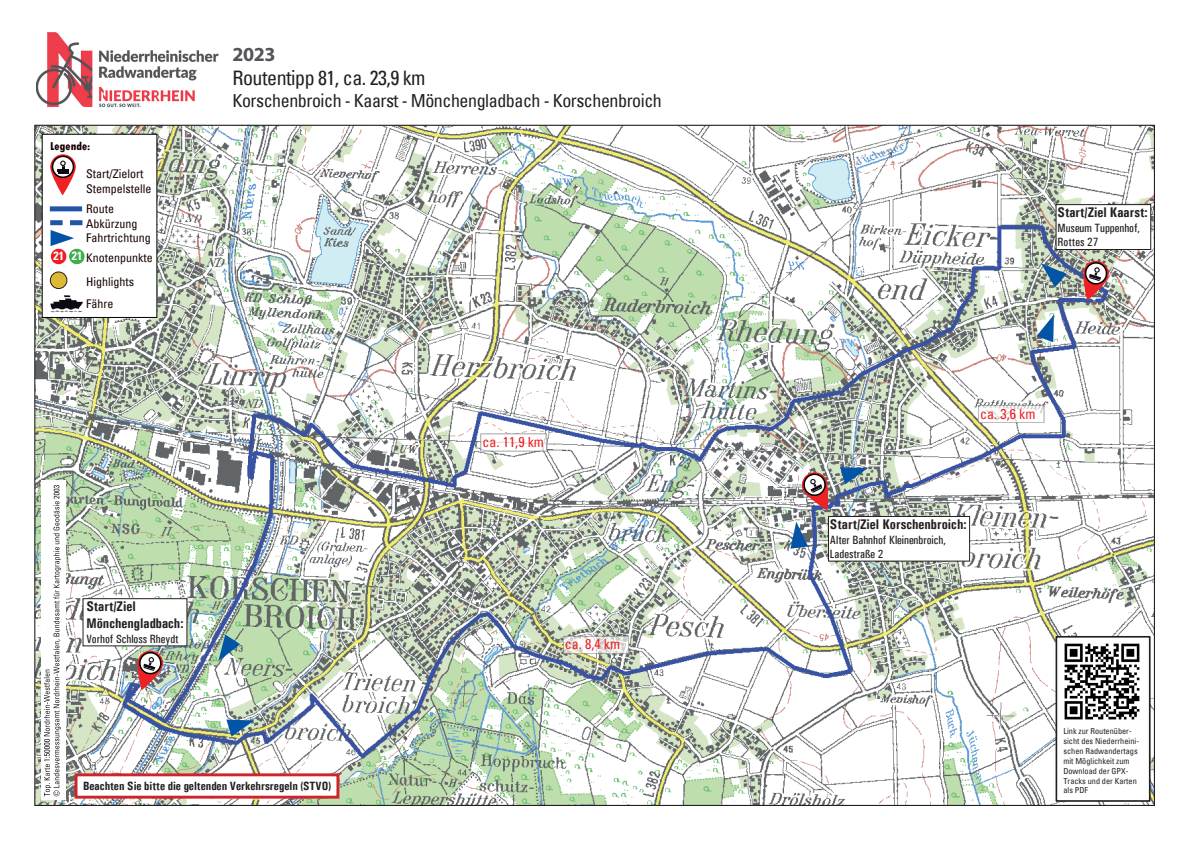
<style>
.page{position:relative;width:1191px;height:842px;background:#fff}
.page>*{position:absolute;margin:0;border:0;box-sizing:border-box;transform-origin:0 0}
.t1{font:condensed 20px "Univers";letter-spacing:-.025em;color:#231f20}
.t2{font:700 20px "Myriad Pro";color:#535558}
.t3{font:condensed 18px "Univers";letter-spacing:-.025em;color:#231f20}
.t4{font:700 condensed 14px/16.8px "Univers";color:#231f20}
.t5{font:condensed 14px "Univers";color:#ee1d23}
.t6{font:condensed 12px/14.4px "Univers";color:#170000}
.t7{font:500 condensed 12px/14.4px "Univers";color:#231f20}
.t8{font:700 condensed 12px "Univers";color:#231f20}
.t9{font:800 condensed 12px "Tw Cen";color:#170000}
.t10{font:700 condensed 11.8px "Univers";color:#fff}
.t11{font:condensed 8.2px/9.9px "Univers";color:#231f20}
</style>
<div class="page">
<img style="left:36px;top:127px;width:1117px;height:677px">
<div style="left:41px;top:480px;width:25px;height:320px;background:#fff"></div>
<svg style="left:44px;top:485px;width:17px;height:311px"></svg>
<img style="left:36px;top:32px;width:182px;height:76px">
<div style="left:75px;top:773px;width:264px;height:26px;background:#fff;border:3px solid #d1232a"></div>
<div style="left:1056px;top:637px;width:93px;height:164px;background:#fff"></div>
<div style="left:1055px;top:636px;width:95px;height:166px;border:2px solid #231f20"></div>
<img style="left:1064px;top:643px;width:76px;height:77px">
<div style="left:42px;top:134px;width:115px;height:184px;background:#fff"></div>
<svg style="left:50px;top:154px;width:26px;height:41px"></svg>
<svg style="left:53px;top:156px;width:20px;height:21px"></svg>
<div style="left:52px;top:156px;width:22px;height:22px;border:2px solid #000;border-radius:50%"></div>
<svg style="left:57px;top:161px;width:12px;height:12px"></svg>
<div style="left:50px;top:206px;width:32px;height:5px;background:#2254a4"></div>
<div style="left:50px;top:248px;width:17px;height:17px;background:#ee1d23;border-radius:50%"></div>
<div style="left:50px;top:248px;width:17px;height:17px;border:1px solid #fff;border-radius:50%"></div>
<div style="left:50px;top:272px;width:17px;height:17px;background:#ddb935;border-radius:50%"></div>
<div style="left:50px;top:271px;width:17px;height:18px;border:1px solid #231f20;border-radius:50%"></div>
<svg style="left:50px;top:295px;width:33px;height:17px"></svg>
<svg style="left:50px;top:220px;width:32px;height:26px"></svg>
<div style="left:69px;top:248px;width:16px;height:17px;background:#40ae49;border-radius:50%"></div>
<div style="left:68px;top:248px;width:18px;height:17px;border:1px solid #fff;border-radius:50%"></div>
<div style="left:83px;top:599px;width:104px;height:47px;background:#fff"></div>
<div style="left:82px;top:598px;width:105px;height:48px;border:1px solid #231f20"></div>
<svg style="left:136px;top:649px;width:29px;height:41px"></svg>
<div style="left:1056px;top:205px;width:94px;height:44px;background:#fff"></div>
<div style="left:1055px;top:204px;width:96px;height:46px;border:1px solid #231f20"></div>
<div style="left:828px;top:516px;width:141px;height:45px;background:#fff"></div>
<div style="left:828px;top:516px;width:142px;height:46px;border:1px solid #231f20"></div>
<svg style="left:218px;top:634px;width:22px;height:27px"></svg>
<img style="left:480px;top:434px;width:66px;height:17px">
<svg style="left:800px;top:470px;width:29px;height:40px"></svg>
<svg style="left:1081px;top:259px;width:29px;height:42px"></svg>
<img style="left:563px;top:636px;width:66px;height:17px">
<img style="left:978px;top:405px;width:66px;height:1px">
<img style="left:978px;top:406px;width:66px;height:17px">
<svg style="left:226px;top:719px;width:28px;height:18px"></svg>
<svg style="left:790px;top:522px;width:18px;height:27px"></svg>
<svg style="left:840px;top:467px;width:27px;height:17px"></svg>
<svg style="left:1036px;top:315px;width:18px;height:27px"></svg>
<svg style="left:1041px;top:263px;width:25px;height:24px"></svg>
<h3 class="t9" style="left:50px;top:139px;width:42px">Legende:</h3>
<h3 class="t6" style="left:86px;top:167px;width:67px">Start/Zielort<br>Stempelstelle</h3>
<h3 class="t6" style="left:86px;top:201px;width:66px">Route<br>Abkürzung<br>Fahrtrichtung</h3>
<h3 class="t6" style="left:86px;top:246px;width:68px;line-height:22.9px">Knotenpunkte<br>Highlights<br>Fähre</h3>
<h3 class="t10" style="left:54px;top:249px;width:30px">21 21</h3>
<h1 class="t2" style="left:232px;top:41px;width:44px">2023</h1>
<h1 class="t1" style="left:232px;top:65px;width:194px">Routentipp 81, ca. 23,9 km</h1>
<h2 class="t3" style="left:232px;top:88px;width:431px">Korschenbroich - Kaarst - Mönchengladbach - Korschenbroich</h2>
<h3 class="t5" style="left:482px;top:433px;width:63px">ca. 11,9 km</h3>
<h3 class="t4" style="left:86px;top:598px;width:99px">Start/Ziel<br>Mönchengladbach:</h3>
<h3 class="t7" style="left:86px;top:631px;width:94px">Vorhof Schloss Rheydt</h3>
<h3 class="t5" style="left:565px;top:635px;width:57px">ca. 8,4 km</h3>
<h3 class="t8" style="left:83px;top:779px;width:249px">Beachten Sie bitte die geltenden Verkehrsregeln (STVO)</h3>
<h3 class="t4" style="left:1057px;top:204px;width:92px">Start/Ziel Kaarst:</h3>
<h3 class="t7" style="left:1057px;top:220px;width:84px">Museum Tuppenhof,<br>Rottes 27</h3>
<h3 class="t5" style="left:980px;top:404px;width:57px">ca. 3,6 km</h3>
<h3 class="t4" style="left:830px;top:516px;width:138px">Start/Ziel Korschenbroich:</h3>
<h3 class="t7" style="left:830px;top:532px;width:117px">Alter Bahnhof Kleinenbroich,<br>Ladestraße 2</h3>
<p class="t11" style="left:1063px;top:726px;width:77px">Link zur Routenüber&shy;sicht des Niederrheini&shy;schen Radwandertags mit Möglichkeit zum<br>Download der GPX-<br>Tracks und der Karten als PDF</p>
</div>
